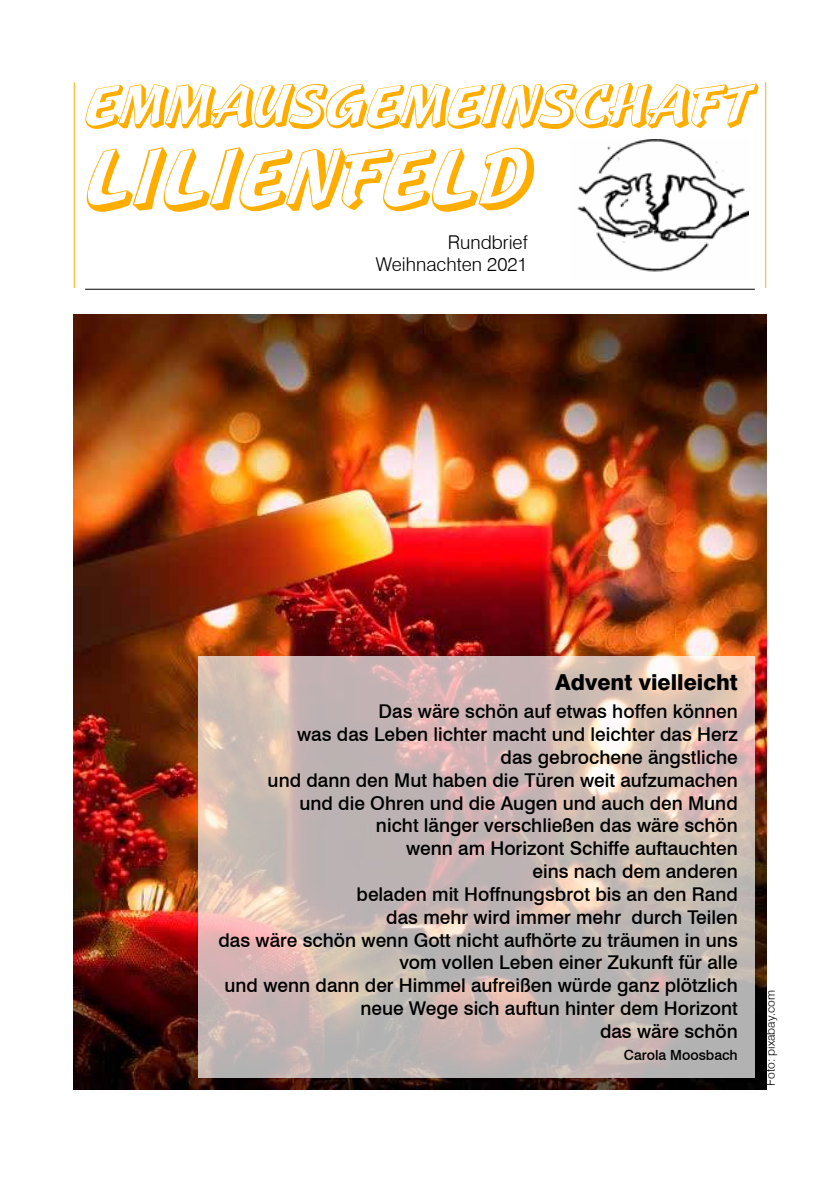
<style>
.page{position:relative;width:840px;height:1191px;background:#fff}
.page>*{position:absolute;margin:0;border:0;box-sizing:border-box;transform-origin:0 0}
.t1{font:90px "Gecko";color:#ffae00}
.t2{font:64px "Gecko";color:#ffae00}
.t3{font:800 22px "Swiss 721 BT";color:#000}
.t4{font:500 19px/22.8px "Swiss 721 BT";color:#000;text-align:right}
.t5{font:300 19px/22.8px "Swiss 721 BT";color:#000;text-align:right}
.t6{font:500 14px "Swiss 721 BT";color:#000}
.t7{font:300 12px "Swiss 721 BT";color:#000}
</style>
<div class="page">
<img style="left:577px;top:139px;width:170px;height:133px">
<img style="left:74px;top:315px;width:691px;height:775px">
<hr style="left:74px;top:82px;width:1px;height:206px;background:#ffae00">
<hr style="left:764px;top:82px;width:1px;height:206px;background:#ffae00">
<hr style="left:85px;top:289px;width:669px;height:1px;background:#000">
<svg style="left:198px;top:656px;width:556px;height:421px;background:#cbbab5"></svg>
<h2 class="t2" style="left:85px;top:72px;width:668px">EMMAUSGEMEINSCHAFT</h2>
<h1 class="t1" style="left:85px;top:131px;width:444px">LILIENFELD</h1>
<p class="t5" style="left:375px;top:230px;width:153px">Rundbrief<br>Weihnachten 2021</p>
<p class="t3" style="left:555px;top:669px;width:184px">Advent vielleicht</p>
<p class="t4" style="left:218px;top:700px;width:520px">Das wäre schön auf etwas hoffen können<br>was das Leben lichter macht und leichter das Herz<br>das gebrochene ängstliche<br>und dann den Mut haben die Türen weit aufzumachen<br>und die Ohren und die Augen und auch den Mund<br>nicht länger verschließen das wäre schön<br>wenn am Horizont Schiffe auftauchten<br>eins nach dem anderen<br>beladen mit Hoffnungsbrot bis an den Rand<br>das mehr wird immer mehr durch Teilen<br>das wäre schön wenn Gott nicht aufhörte zu träumen in uns vom vollen Leben einer Zukunft für alle<br>und wenn dann der Himmel aufreißen würde ganz plötzlich neue Wege sich auftun hinter dem Horizont<br>das wäre schön</p>
<p class="t6" style="left:623px;top:1046px;width:115px">Carola Moosbach</p>
<p class="t7" style="left:762px;top:1085px;width:97px;rotate:-90deg">Foto: pixabay.com</p>
</div>
